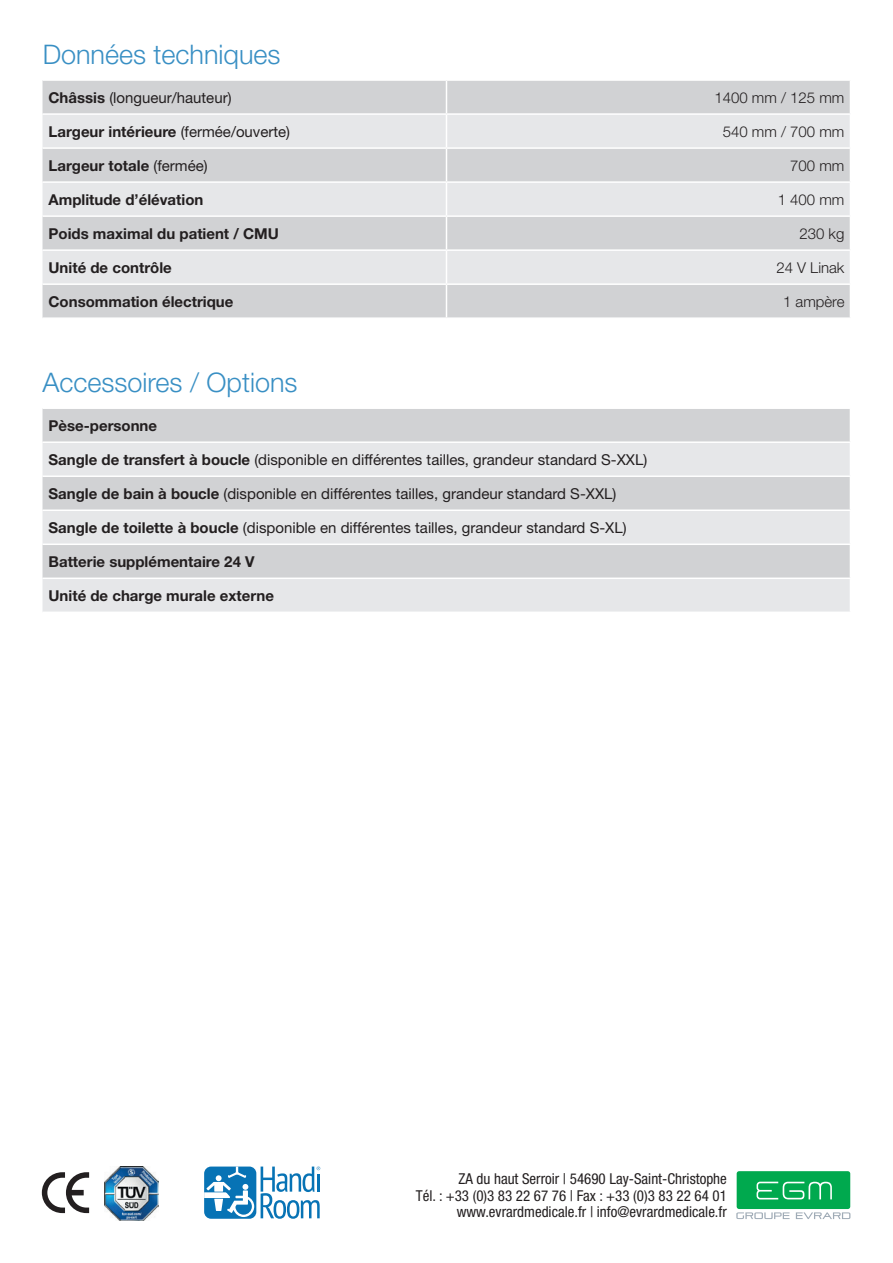
<style>
.page{position:relative;width:893px;height:1263px;background:#fff}
.page>*{position:absolute;margin:0;border:0;box-sizing:border-box;transform-origin:0 0}
.t1{font:300 27px "Helvetica Neue";color:#0773b5}
.t2{font:15px "Helvetica Neue";color:#231f20}
.t3{font:700 15px "Helvetica Neue";color:#231f20}
.t4{font:condensed 15px/16.5px "Helvetica Neue";color:#231f20;text-align:right}
.t5{font:300 15px "Helvetica Neue";color:#231f20}
.s1{font-weight:700}
.s2{font-weight:400}
</style>
<div class="page">
<div style="left:737px;top:1171px;width:113px;height:38px;background:#00a94e;border-radius:3px"></div>
<svg style="left:757px;top:1182px;width:75px;height:17px"></svg>
<svg style="left:736px;top:1212px;width:54px;height:7px"></svg>
<svg style="left:796px;top:1212px;width:54px;height:7px"></svg>
<div style="left:204px;top:1166px;width:52px;height:53px;background:#0773b5;border-radius:7px"></div>
<svg style="left:204px;top:1166px;width:50px;height:51px"></svg>
<svg style="left:261px;top:1166px;width:59px;height:53px"></svg>
<svg style="left:42px;top:1172px;width:47px;height:41px"></svg>
<img style="left:104px;top:1166px;width:54px;height:54px">
<div style="left:43px;top:81px;width:807px;height:236px;background:#d1d2d4"></div>
<svg style="left:43px;top:115px;width:807px;height:168px;fill:#e6e7e9"></svg>
<hr style="left:446px;top:81px;width:1px;height:32px;background:#fff">
<hr style="left:43px;top:113px;width:403px;height:2px;background:#fff">
<hr style="left:446px;top:113px;width:405px;height:2px;background:#fff">
<hr style="left:446px;top:115px;width:1px;height:32px;background:#fff">
<hr style="left:43px;top:147px;width:403px;height:2px;background:#fff">
<hr style="left:446px;top:147px;width:405px;height:2px;background:#fff">
<hr style="left:446px;top:149px;width:1px;height:32px;background:#fff">
<hr style="left:446px;top:251px;width:1px;height:32px;background:#fff">
<hr style="left:43px;top:283px;width:403px;height:2px;background:#fff">
<hr style="left:446px;top:283px;width:405px;height:2px;background:#fff">
<hr style="left:446px;top:285px;width:1px;height:32px;background:#fff">
<hr style="left:43px;top:181px;width:403px;height:2px;background:#fff">
<hr style="left:446px;top:181px;width:405px;height:2px;background:#fff">
<hr style="left:446px;top:183px;width:1px;height:32px;background:#fff">
<hr style="left:43px;top:215px;width:403px;height:2px;background:#fff">
<hr style="left:446px;top:215px;width:405px;height:2px;background:#fff">
<hr style="left:446px;top:217px;width:1px;height:32px;background:#fff">
<hr style="left:43px;top:249px;width:403px;height:2px;background:#fff">
<hr style="left:446px;top:249px;width:405px;height:2px;background:#fff">
<div style="left:43px;top:409px;width:807px;height:32px;background:#d1d2d4"></div>
<svg style="left:43px;top:443px;width:807px;height:168px;fill:#e6e7e9"></svg>
<hr style="left:43px;top:475px;width:808px;height:2px;background:#fff">
<hr style="left:43px;top:577px;width:808px;height:2px;background:#fff">
<hr style="left:43px;top:509px;width:808px;height:2px;background:#fff">
<hr style="left:43px;top:543px;width:808px;height:2px;background:#fff">
<h1 class="t1" style="left:43px;top:38px;width:240px">Données techniques</h1>
<p class="t2" style="left:49px;top:89px;width:185px"><span class="s1">Châssis</span> (longueur/hauteur)</p>
<p class="t5" style="left:714px;top:88px;width:132px">1400 mm / 125 mm</p>
<p class="t3" style="left:49px;top:122px;width:243px">Largeur intérieure <span class="s2">(fermée/ouverte)</span></p>
<p class="t5" style="left:723px;top:122px;width:123px">540 mm / 700 mm</p>
<p class="t3" style="left:49px;top:156px;width:161px">Largeur totale <span class="s2">(fermée)</span></p>
<p class="t5" style="left:790px;top:156px;width:56px">700 mm</p>
<p class="t3" style="left:49px;top:190px;width:156px">Amplitude d’élévation</p>
<p class="t5" style="left:778px;top:190px;width:68px">1 400 mm</p>
<p class="t3" style="left:49px;top:224px;width:232px">Poids maximal du patient / CMU</p>
<p class="t5" style="left:799px;top:225px;width:47px">230 kg</p>
<p class="t3" style="left:49px;top:258px;width:125px">Unité de contrôle</p>
<p class="t5" style="left:776px;top:259px;width:70px">24 V Linak</p>
<p class="t3" style="left:49px;top:292px;width:186px">Consommation électrique</p>
<p class="t5" style="left:783px;top:293px;width:63px">1 ampère</p>
<h1 class="t1" style="left:43px;top:366px;width:257px">Accessoires / Options</h1>
<p class="t3" style="left:49px;top:416px;width:110px">Pèse-personne</p>
<p class="t2" style="left:49px;top:451px;width:600px"><span class="s1">Sangle de transfert à boucle</span> (disponible en différentes tailles, grandeur standard S-XXL)</p>
<p class="t2" style="left:49px;top:485px;width:569px"><span class="s1">Sangle de bain à boucle</span> (disponible en différentes tailles, grandeur standard S-XXL)</p>
<p class="t2" style="left:49px;top:519px;width:580px"><span class="s1">Sangle de toilette à boucle</span> (disponible en différentes tailles, grandeur standard S-XL)</p>
<p class="t3" style="left:49px;top:552px;width:208px">Batterie supplémentaire 24 V</p>
<p class="t3" style="left:49px;top:586px;width:227px">Unité de charge murale externe</p>
<p class="t4" style="left:416px;top:1170px;width:313px">ZA du haut Serroir | 54690 Lay-Saint-Christophe<br>Tél. : +33 (0)3 83 22 67 76 | Fax : +33 (0)3 83 22 64 01 www.evrardmedicale.fr | info@evrardmedicale.fr</p>
</div>
